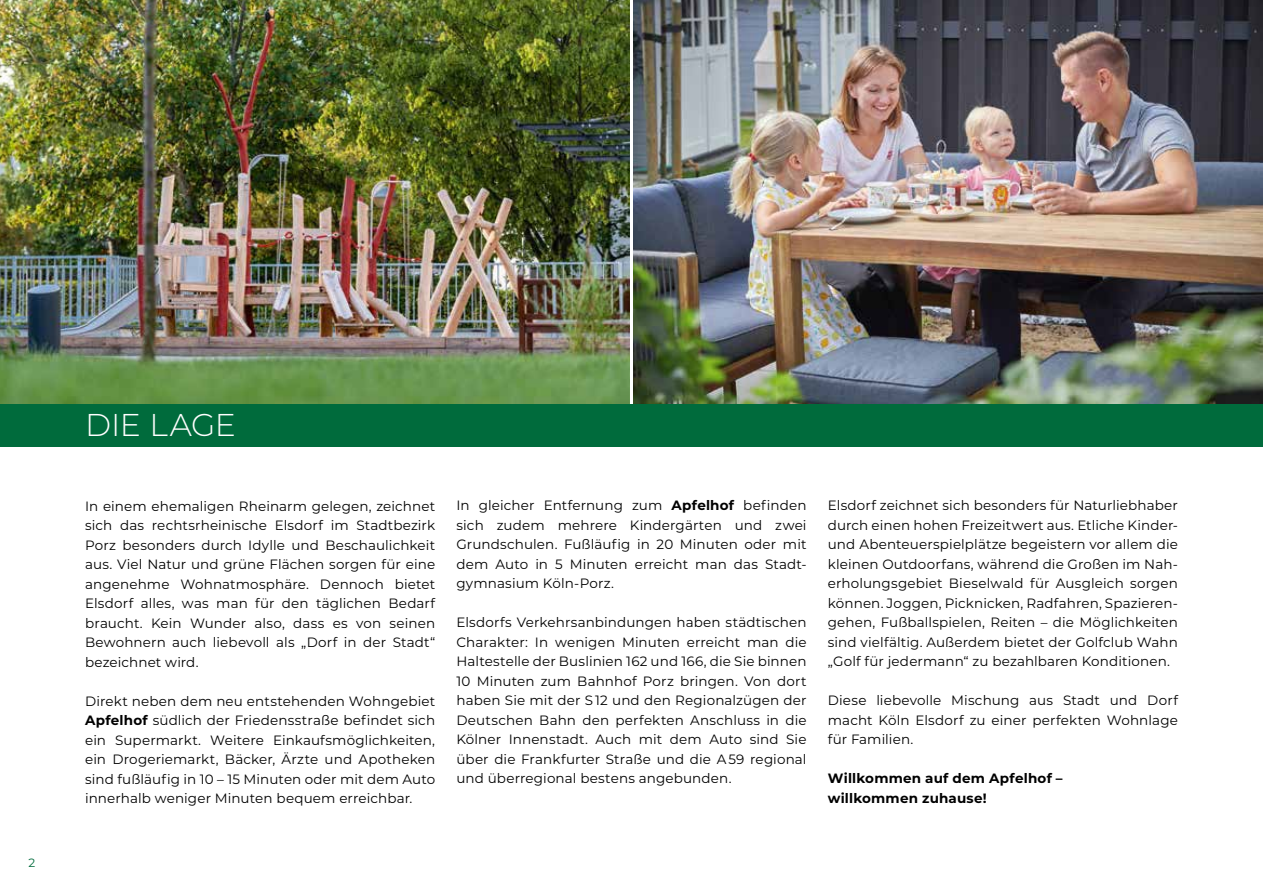
<style>
.page{position:relative;width:1263px;height:893px;background:#fff}
.page>*{position:absolute;margin:0;border:0;box-sizing:border-box;transform-origin:0 0}
.t1{font:300 31.5px "Montserrat";letter-spacing:-.015em;color:#fff}
.t2{font:13.5px/19.5px "Montserrat";letter-spacing:.01em;color:#000;text-align:justify}
.t3{font:700 13.5px/19.5px "Montserrat";letter-spacing:.015em;color:#000}
.t4{font:12px "Montserrat";color:#006b3c}
.s1{font-weight:700}
</style>
<div class="page">
<img style="left:0;top:0;width:630px;height:404px">
<img style="left:633px;top:0;width:630px;height:404px">
<div style="left:0;top:404px;width:1263px;height:42px;background:#006b3c"></div>
<p class="t4" style="left:28px;top:854px;width:8px">2</p>
<h1 class="t1" style="left:85px;top:403px;width:152px">DIE LAGE</h1>
<p class="t2" style="left:85px;top:496px;width:352px">In einem ehemaligen Rheinarm gelegen, zeichnet sich das rechtsrheinische Elsdorf im Stadtbezirk Porz besonders durch Idylle und Beschaulichkeit aus. Viel Natur und grüne Flächen sorgen für eine angenehme Wohnatmosphäre. Dennoch bietet Elsdorf alles, was man für den täglichen Bedarf braucht. Kein Wunder also, dass es von seinen Bewohnern auch liebevoll als „Dorf in der Stadt“ bezeichnet wird.</p>
<p class="t2" style="left:85px;top:690px;width:352px">Direkt neben dem neu entstehenden Wohngebiet <span class="s1">Apfelhof</span> südlich der Friedensstraße befindet sich ein Supermarkt. Weitere Einkaufsmöglichkeiten, ein Drogeriemarkt, Bäcker, Ärzte und Apotheken sind fußläufig in 10 – 15 Minuten oder mit dem Auto innerhalb weniger Minuten bequem erreichbar.</p>
<p class="t2" style="left:456px;top:495px;width:352px">In gleicher Entfernung zum <span class="s1">Apfelhof</span> befinden sich zudem mehrere Kindergärten und zwei Grundschulen. Fußläufig in 20 Minuten oder mit dem Auto in 5 Minuten erreicht man das Stadt&shy;gymnasium Köln-Porz.</p>
<p class="t2" style="left:456px;top:612px;width:352px">Elsdorfs Verkehrsanbindungen haben städtischen Charakter: In wenigen Minuten erreicht man die Haltestelle der Buslinien 162 und 166, die Sie binnen 10 Minuten zum Bahnhof Porz bringen. Von dort haben Sie mit der S 12 und den Regionalzügen der Deutschen Bahn den perfekten Anschluss in die Kölner Innenstadt. Auch mit dem Auto sind Sie über die Frankfurter Straße und die A 59 regional und überregional bestens angebunden.</p>
<p class="t2" style="left:828px;top:495px;width:352px;text-align:left">Elsdorf zeichnet sich besonders für Naturliebhaber durch einen hohen Freizeitwert aus. Etliche Kinder&shy;und Abenteuerspielplätze begeistern vor allem die kleinen Outdoorfans, während die Großen im Nah&shy;erholungsgebiet Bieselwald für Ausgleich sorgen können. Joggen, Picknicken, Radfahren, Spazieren&shy;gehen, Fußballspielen, Reiten – die Möglichkeiten sind vielfältig. Außerdem bietet der Golfclub Wahn „Golf für jedermann“ zu bezahlbaren Konditionen.</p>
<p class="t2" style="left:828px;top:690px;width:352px">Diese liebevolle Mischung aus Stadt und Dorf macht Köln Elsdorf zu einer perfekten Wohnlage für Familien.</p>
<p class="t3" style="left:828px;top:768px;width:236px">Willkommen auf dem Apfelhof – willkommen zuhause!</p>
</div>
